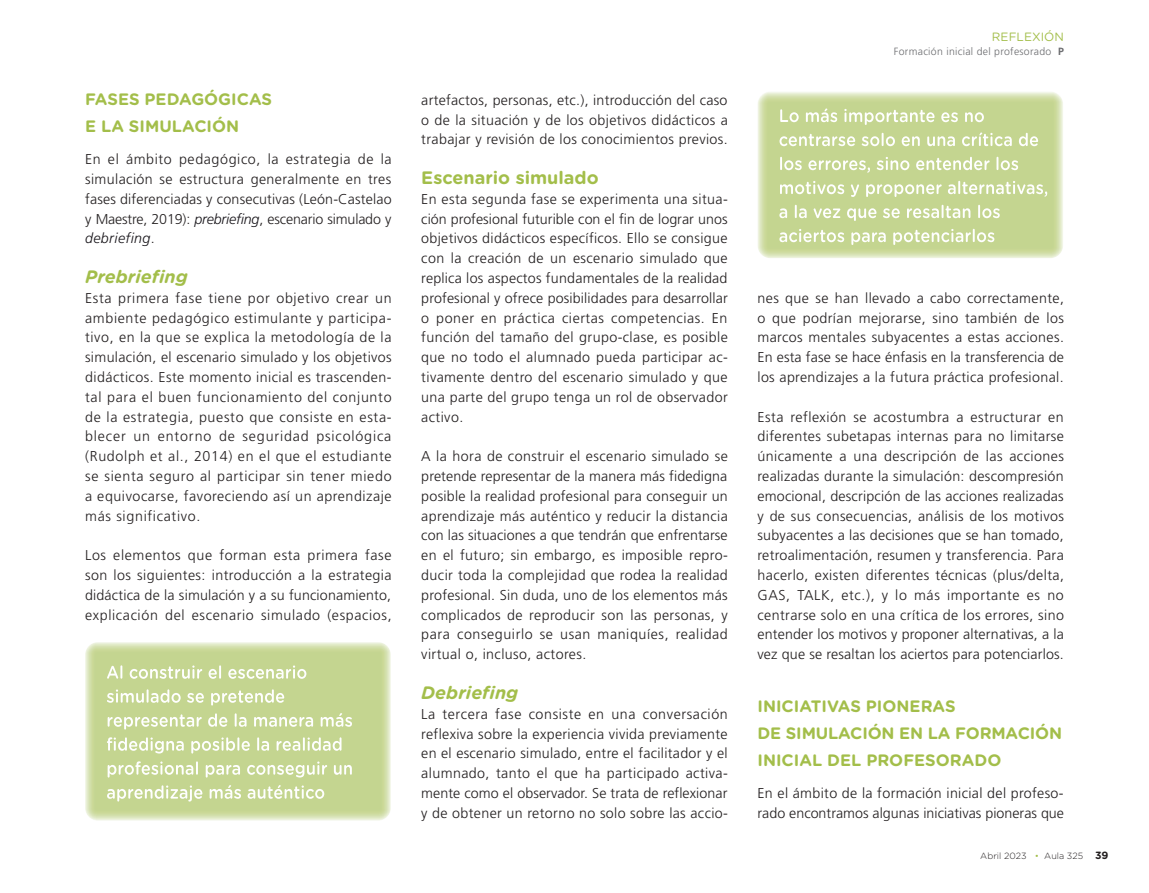
<style>
.page{position:relative;width:1149px;height:893px;background:#fff}
.page>*{position:absolute;margin:0;border:0;box-sizing:border-box;transform-origin:0 0}
.t1{font:italic 700 18px "Gotham Rounded";color:#a3be4a}
.t2{font:700 18px "Gotham Rounded";color:#a3be4a}
.t3{font:700 16.5px/27px "Gotham Rounded";color:#a3be4a}
.t4{font:300 14.25px/19.8px "Frutiger LT Std";letter-spacing:.025em;color:#231f20;text-align:justify}
.t5{font:300 14.25px/19.8px "Frutiger LT Std";color:#231f20}
.t6{font:12px "Gotham Rounded";color:#a3be4a}
.t7{font:300 10.5px "Frutiger LT Std";letter-spacing:.03em;color:#6c6d70}
.t8{font:300 9px "Gotham Rounded";color:#231f20}
.s1{font-style:italic;color:#171419}
.s2{font-weight:700}
.s3{color:#a3be4a}
.s4{font-weight:700;font-size:10.5px}
</style>
<div class="page">
<img style="left:758px;top:92px;width:304px;height:166px">
<img style="left:780px;top:108px;width:204px;height:17px">
<img style="left:779px;top:132px;width:259px;height:14px">
<img style="left:779px;top:157px;width:239px;height:16px">
<img style="left:779px;top:181px;width:268px;height:16px">
<img style="left:779px;top:205px;width:221px;height:16px">
<img style="left:779px;top:229px;width:215px;height:16px">
<img style="left:85px;top:642px;width:305px;height:179px">
<img style="left:107px;top:665px;width:200px;height:14px">
<img style="left:107px;top:689px;width:178px;height:17px">
<img style="left:108px;top:713px;width:244px;height:17px">
<img style="left:107px;top:737px;width:235px;height:17px">
<img style="left:108px;top:761px;width:245px;height:17px">
<img style="left:107px;top:785px;width:217px;height:17px">
<p class="t3" style="left:85px;top:85px;width:188px">FASES PEDAGÓGICAS<br>E LA SIMULACIÓN</p>
<p class="t4" style="left:85px;top:150px;width:308px">En el ámbito pedagógico, la estrategia de la simulación se estructura generalmente en tres fases diferenciadas y consecutivas (León-Castelao y Maestre, 2019): <span class="s1">prebriefing</span> , escenario simulado y <span class="s1">debriefing</span> .</p>
<p class="t1" style="left:85px;top:263px;width:104px">Prebriefing</p>
<p class="t4" style="left:85px;top:288px;width:308px">Esta primera fase tiene por objetivo crear un ambiente pedagógico estimulante y participa&shy;tivo, en la que se explica la metodología de la simulación, el escenario simulado y los objetivos didácticos. Este momento inicial es trascenden&shy;tal para el buen funcionamiento del conjunto de la estrategia, puesto que consiste en esta&shy;blecer un entorno de seguridad psicológica (Rudolph et al., 2014) en el que el estudiante se sienta seguro al participar sin tener miedo a equivocarse, favoreciendo así un aprendizaje más significativo.</p>
<p class="t4" style="left:85px;top:546px;width:308px">Los elementos que forman esta primera fase son los siguientes: introducción a la estrategia didáctica de la simulación y a su funcionamiento, explicación del escenario simulado (espacios,</p>
<p class="t4" style="left:421px;top:90px;width:308px">artefactos, personas, etc.), introducción del caso o de la situación y de los objetivos didácticos a trabajar y revisión de los conocimientos previos.</p>
<p class="t2" style="left:421px;top:164px;width:179px">Escenario simulado</p>
<p class="t4" style="left:421px;top:189px;width:308px">En esta segunda fase se experimenta una situa&shy;ción profesional futurible con el fin de lograr unos objetivos didácticos específicos. Ello se consigue con la creación de un escenario simulado que replica los aspectos fundamentales de la realidad profesional y ofrece posibilidades para desarrollar o poner en práctica ciertas competencias. En función del tamaño del grupo-clase, es posible que no todo el alumnado pueda participar ac&shy;tivamente dentro del escenario simulado y que una parte del grupo tenga un rol de observador activo.</p>
<p class="t4" style="left:421px;top:447px;width:308px">A la hora de construir el escenario simulado se pretende representar de la manera más fidedigna posible la realidad profesional para conseguir un aprendizaje más auténtico y reducir la distancia con las situaciones a que tendrán que enfrentarse en el futuro; sin embargo, es imposible repro&shy;ducir toda la complejidad que rodea la realidad profesional. Sin duda, uno de los elementos más complicados de reproducir son las personas, y para conseguirlo se usan maniquíes, realidad virtual o, incluso, actores.</p>
<p class="t1" style="left:421px;top:679px;width:99px">Debriefing</p>
<p class="t4" style="left:421px;top:704px;width:308px">La tercera fase consiste en una conversación reflexiva sobre la experiencia vivida previamente en el escenario simulado, entre el facilitador y el alumnado, tanto el que ha participado activa&shy;mente como el observador. Se trata de reflexionar y de obtener un retorno no solo sobre las accio-</p>
<p class="t6" style="left:991px;top:28px;width:73px">REFLEXIÓN</p>
<p class="t7" style="left:893px;top:45px;width:171px">Formación inicial del profesorado <span class="s2">P</span></p>
<p class="t4" style="left:757px;top:288px;width:308px">nes que se han llevado a cabo correctamente, o que podrían mejorarse, sino también de los marcos mentales subyacentes a estas acciones.<br>En esta fase se hace énfasis en la transferencia de los aprendizajes a la futura práctica profesional.</p>
<p class="t4" style="left:757px;top:407px;width:308px">Esta reflexión se acostumbra a estructurar en diferentes subetapas internas para no limitarse únicamente a una descripción de las acciones realizadas durante la simulación: descompresión emocional, descripción de las acciones realizadas y de sus consecuencias, análisis de los motivos subyacentes a las decisiones que se han tomado, retroalimentación, resumen y transferencia. Para hacerlo, existen diferentes técnicas (plus/delta, GAS, TALK, etc.), y lo más importante es no centrarse solo en una crítica de los errores, sino entender los motivos y proponer alternativas, a la vez que se resaltan los aciertos para potenciarlos.</p>
<p class="t3" style="left:757px;top:692px;width:306px">INICIATIVAS PIONERAS<br>DE SIMULACIÓN EN LA FORMACIÓN<br>INICIAL DEL PROFESORADO</p>
<p class="t5" style="left:757px;top:783px;width:308px">En el ámbito de la formación inicial del profeso&shy;rado encontramos algunas iniciativas pioneras que</p>
<p class="t8" style="left:979px;top:850px;width:130px">Abril 2023 <span class="s3">•</span> Aula 325 <span class="s4">39</span></p>
</div>
